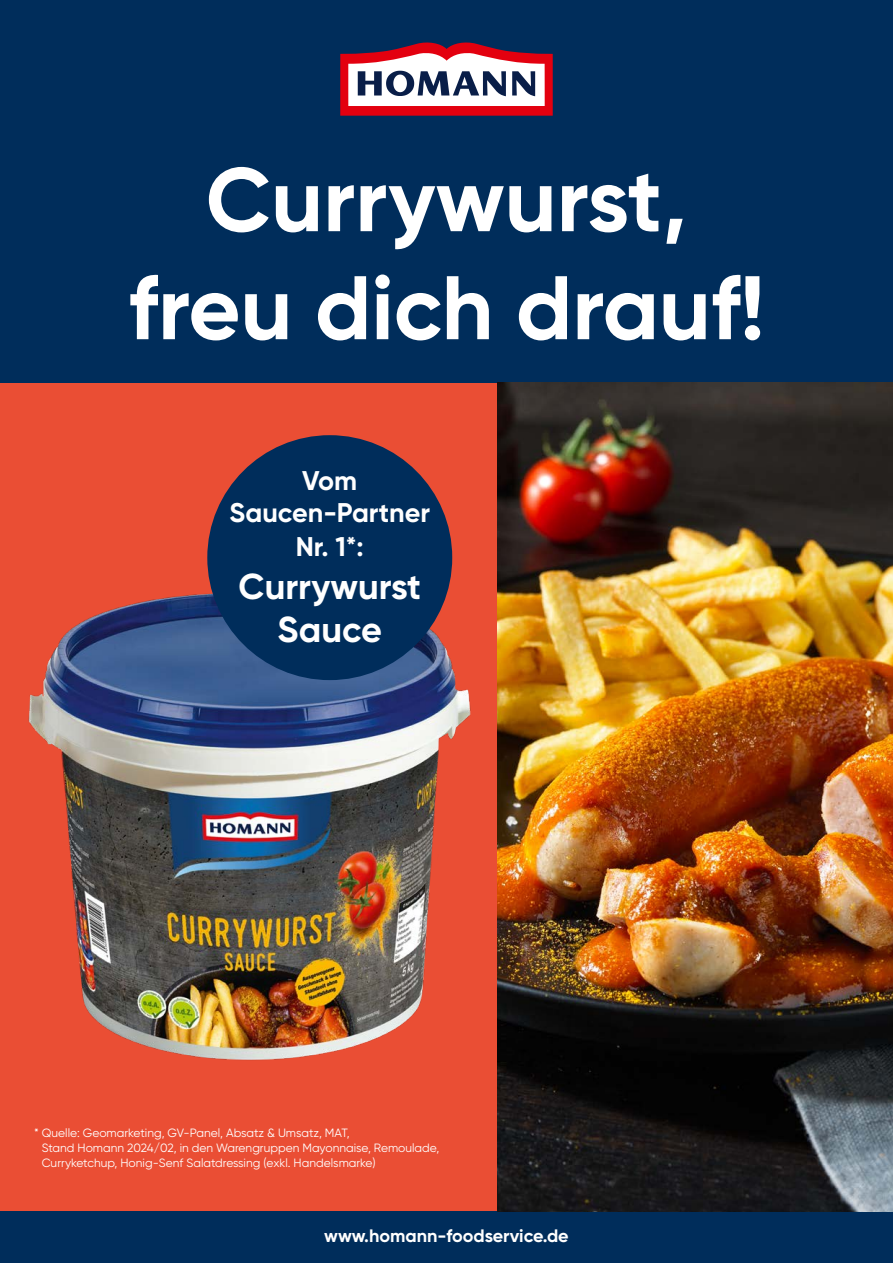
<style>
.page{position:relative;width:893px;height:1263px;background:#fff}
.page>*{position:absolute;margin:0;border:0;box-sizing:border-box;transform-origin:0 0}
.t1{font:700 90px/108px "Gilroy";color:#fff;text-align:center}
.t2{font:700 36px/43.2px "Gilroy";color:#fff;text-align:center}
.t3{font:700 27px/33.2px "Gilroy";color:#fff;text-align:center}
.t4{font:700 18px "Gilroy";color:#fff}
.t5{font:12px/15px "Gilroy";color:#fff}
</style>
<div class="page">
<div style="left:0;top:383px;width:497px;height:829px;background:#ea4e34"></div>
<div style="left:0;top:0;width:893px;height:383px;background:#002d5b"></div>
<div style="left:0;top:1212px;width:893px;height:51px;background:#002d5b"></div>
<img style="left:28px;top:587px;width:443px;height:473px">
<div style="left:207px;top:435px;width:245px;height:245px;background:#002d5b;border-radius:50%"></div>
<img style="left:497px;top:383px;width:396px;height:829px">
<svg style="left:340px;top:43px;width:213px;height:73px;background:#bb7b8a"></svg>
<h1 class="t1" style="left:128px;top:145px;width:638px">Currywurst, freu dich drauf!</h1>
<h3 class="t3" style="left:229px;top:463px;width:202px">Vom<br>Saucen-Partner<br>Nr. 1*:</h3>
<h2 class="t2" style="left:239px;top:565px;width:184px">Currywurst<br>Sauce</h2>
<p class="t5" style="left:42px;top:1125px;width:399px;text-indent:-8px">* Quelle: Geomarketing, GV-Panel, Absatz &amp; Umsatz, MAT,<br>Stand Homann 2024/02, in den Warengruppen Mayonnaise, Remoulade,<br>Curryketchup, Honig-Senf Salatdressing (exkl. Handelsmarke)</p>
<h3 class="t4" style="left:324px;top:1224px;width:246px">www.homann-foodservice.de</h3>
</div>
